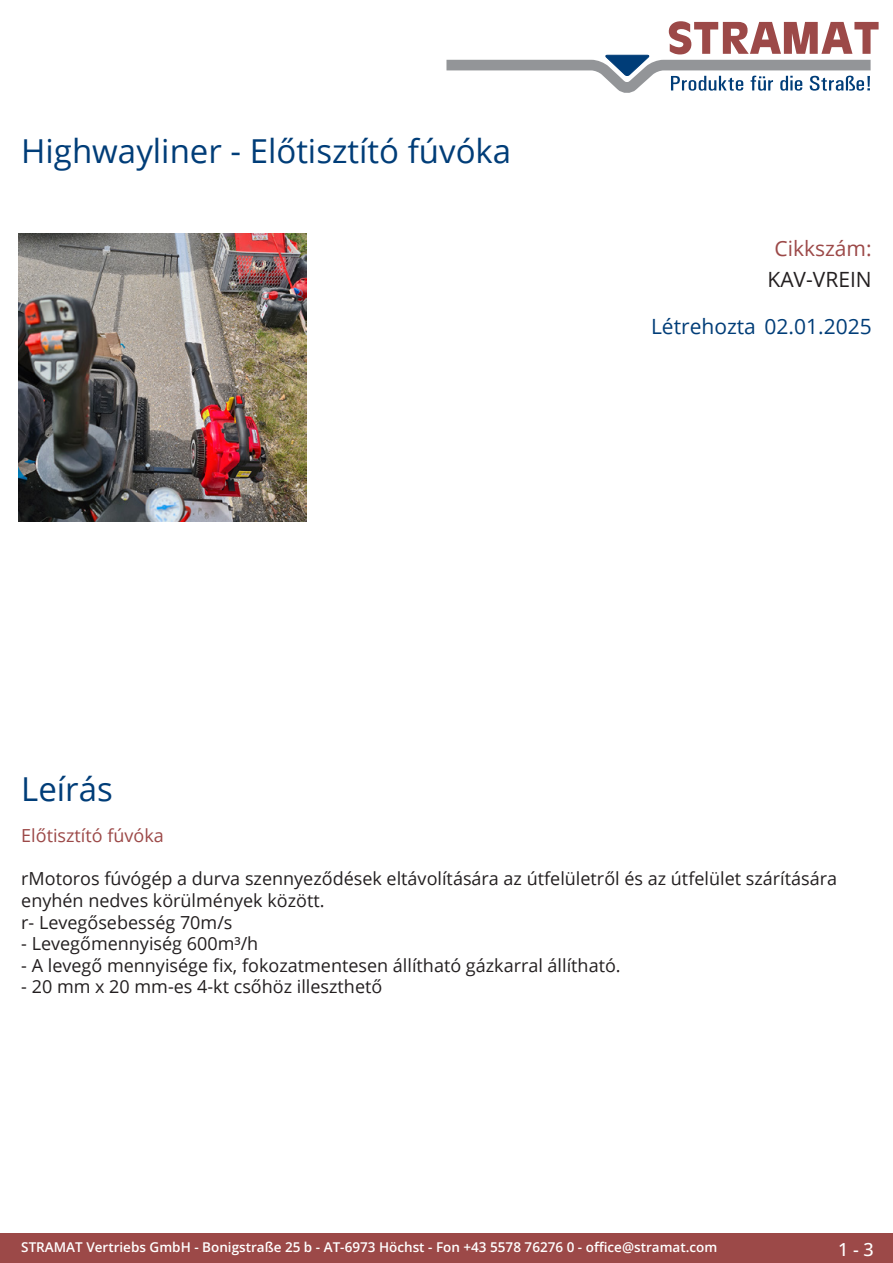
<style>
.page{position:relative;width:893px;height:1263px;background:#fff}
.page>*{position:absolute;margin:0;border:0;box-sizing:border-box;transform-origin:0 0}
.Produkttitel{font:33px "Open Sans";color:#003d78}
.Erstellungsdatum{font:21px "Open Sans";color:#003d78}
.TechDaten_Überschrif{font:21px "Open Sans";color:#9c4948}
.TechDaten_Inhalt{font:21px "Open Sans";color:#231f20}
.Beschreibung_Text{font:18px/21.6px "Open Sans";color:#231f20}
.Beschreibung_Text-2{font:18px "Open Sans";color:#9c4948}
.t1{font:500 18px "Open Sans";color:#fff}
.t2{font:600 13.5px "Open Sans";color:#fff}
</style>
<div class="page">
<div style="left:0;top:1233px;width:893px;height:30px;background:#9c4948"></div>
<svg style="left:446px;top:21px;width:433px;height:72px"></svg>
<img style="left:18px;top:234px;width:288px;height:288px">
<p class="Produkttitel" style="left:21px;top:128px;width:491px">Highwayliner - Előtisztító fúvóka</p>
<p class="TechDaten_Überschrif" style="left:774px;top:234px;width:99px">Cikkszám:</p>
<p class="TechDaten_Inhalt" style="left:767px;top:265px;width:106px">KAV-VREIN</p>
<p class="Erstellungsdatum" style="left:651px;top:312px;width:222px">Létrehozta 02.01.2025</p>
<p class="Produkttitel" style="left:21px;top:766px;width:93px">Leírás</p>
<p class="Beschreibung_Text-2" style="left:21px;top:823px;width:144px">Előtisztító fúvóka</p>
<p class="Beschreibung_Text" style="left:21px;top:867px;width:817px">rMotoros fúvógép a durva szennyeződések eltávolítására az útfelületről és az útfelület szárítására enyhén nedves körülmények között.<br>r- Levegősebesség 70m/s</p>
<p class="Beschreibung_Text" style="left:21px;top:932px;width:239px">- Levegőmennyiség 600m³/h</p>
<p class="Beschreibung_Text" style="left:21px;top:954px;width:601px">- A levegő mennyisége fix, fokozatmentesen állítható gázkarral állítható.</p>
<p class="Beschreibung_Text" style="left:21px;top:975px;width:363px">- 20 mm x 20 mm-es 4-kt csőhöz illeszthető</p>
<p class="t2" style="left:21px;top:1238px;width:698px">STRAMAT Vertriebs GmbH - Bonigstraße 25 b - AT-6973 Höchst - Fon +43 5578 76276 0 - office@stramat.com</p>
<p class="t1" style="left:838px;top:1237px;width:37px">1 - 3</p>
</div>
